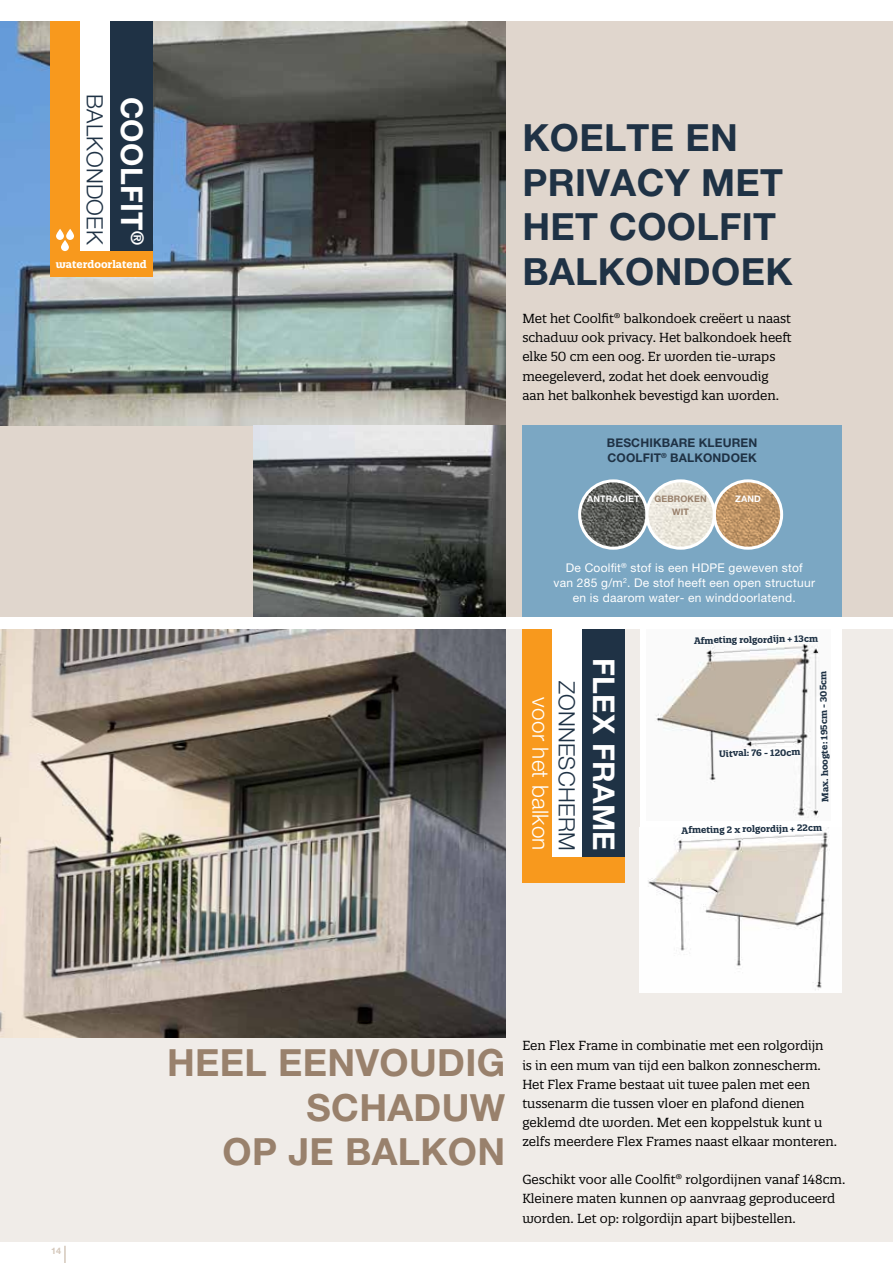
<style>
.page{position:relative;width:893px;height:1263px;background:#fff}
.page>*{position:absolute;margin:0;border:0;box-sizing:border-box;transform-origin:0 0}
.t1{font:700 37.5px/44.7px "Helvetica Neue LT Pro";letter-spacing:.01em;color:#1f3245}
.t2{font:700 37.5px/44.7px "Helvetica Neue LT Pro";letter-spacing:.01em;color:#99816c;text-align:right}
.t3{font:700 30px "Helvetica Neue LT Pro";letter-spacing:.01em;color:#fff}
.t4{font:300 22.5px "Helvetica Neue LT Pro";letter-spacing:.01em;color:#1f3245}
.t5{font:300 22.5px "Helvetica Neue LT Pro";letter-spacing:.01em;color:#fff}
.t6{font:12.75px/19.2px "Quatro Slab";color:#000}
.t7{font:12px/15px "Helvetica Neue LT Pro";letter-spacing:.02em;color:#fff;text-align:center}
.t8{font:700 12px/15px "Helvetica Neue LT Pro";letter-spacing:.01em;color:#1f3245}
.t9{font:700 10.5px "Quatro Slab";color:#fff}
.t10{font:700 9px "Quatro Slab";color:#1f3245}
.t11{font:700 9px "Helvetica Neue LT Pro";letter-spacing:.01em;color:#fff}
.t12{font:700 9px "Helvetica Neue LT Pro";letter-spacing:.01em;color:#99816c}
.t13{font:700 9px "Helvetica Neue LT Pro";color:#d4c7ba}
</style>
<div class="page">
<div style="left:0;top:629px;width:893px;height:613px;background:#f0ece8"></div>
<div style="left:640px;top:629px;width:202px;height:364px;background:#fff"></div>
<img style="left:0;top:629px;width:505px;height:408px">
<div style="left:0;top:21px;width:893px;height:596px;background:#e0d6cd"></div>
<img style="left:0;top:21px;width:505px;height:404px">
<img style="left:253px;top:425px;width:252px;height:192px">
<img style="left:648px;top:829px;width:180px;height:161px">
<img style="left:655px;top:644px;width:164px;height:174px">
<div style="left:522px;top:425px;width:320px;height:192px;background:#7ba7c3"></div>
<svg style="left:64px;top:1246px;width:2px;height:17px"></svg>
<div style="left:522px;top:629px;width:102px;height:253px;background:#f8991d"></div>
<div style="left:582px;top:629px;width:42px;height:228px;background:#1f3245"></div>
<div style="left:552px;top:629px;width:30px;height:228px;background:#fff"></div>
<div style="left:50px;top:21px;width:102px;height:255px;background:#f8991d"></div>
<div style="left:110px;top:21px;width:42px;height:230px;background:#1f3245"></div>
<div style="left:80px;top:0;width:30px;height:251px;background:#fff"></div>
<svg style="left:66px;top:229px;width:8px;height:11px"></svg>
<svg style="left:56px;top:229px;width:8px;height:11px"></svg>
<svg style="left:61px;top:240px;width:8px;height:11px"></svg>
<img style="left:582px;top:482px;width:200px;height:65px">
<div style="left:713px;top:479px;width:70px;height:71px;border:3px solid #fff;border-radius:50%"></div>
<svg style="left:580px;top:481px;width:67px;height:67px;background:#616360"></svg>
<div style="left:578px;top:479px;width:70px;height:71px;border:3px solid #fff;border-radius:50%"></div>
<svg style="left:647px;top:481px;width:67px;height:67px;background:#ebe7dd"></svg>
<div style="left:645px;top:479px;width:71px;height:71px;border:3px solid #fff;border-radius:50%"></div>
<h3 class="t4" style="left:109px;top:94px;width:152px;rotate:90deg">BALKONDOEK</h3>
<p class="t9" style="left:56px;top:257px;width:93px">waterdoorlatend</p>
<h2 class="t3" style="left:151px;top:97px;width:149px;rotate:90deg">COOLFIT<sup>®</sup></h2>
<h1 class="t1" style="left:522px;top:114px;width:272px">KOELTE EN<br>PRIVACY MET<br>HET COOLFIT<br>BALKONDOEK</h1>
<p class="t6" style="left:522px;top:309px;width:271px">Met het Coolfit® balkondoek creëert u naast schaduw ook privacy. Het balkondoek heeft elke 50 cm een oog. Er worden tie-wraps meegeleverd, zodat het doek eenvoudig aan het balkonhek bevestigd kan worden.</p>
<p class="t8" style="left:607px;top:434px;width:152px">BESCHIKBARE KLEUREN<br>COOLFIT<sup>®</sup> BALKONDOEK</p>
<p class="t11" style="left:587px;top:493px;width:54px">ANTRACIET</p>
<p class="t12" style="left:655px;top:493px;width:54px">GEBROKEN</p>
<p class="t11" style="left:735px;top:493px;width:27px">ZAND</p>
<p class="t12" style="left:672px;top:506px;width:18px">WIT</p>
<p class="t7" style="left:553px;top:560px;width:263px">De Coolfit<sup>®</sup> stof is een HDPE geweven stof<br>van 285 g/m<sup>2</sup>. De stof heeft een open structuur en is daarom water- en winddoorlatend.</p>
<p class="t10" style="left:694px;top:635px;width:125px;rotate:-1deg">Afmeting rolgordijn + 13cm</p>
<h3 class="t5" style="left:554px;top:697px;width:155px;rotate:90deg">voor het balkon</h3>
<h3 class="t4" style="left:581px;top:681px;width:171px;rotate:90deg">ZONNESCHERM</h3>
<h2 class="t3" style="left:622px;top:658px;width:194px;rotate:90deg">FLEX FRAME</h2>
<p class="t10" style="left:719px;top:748px;width:83px;rotate:-1deg">Uitval: 76 - 120cm</p>
<p class="t10" style="left:819px;top:802px;width:132px;rotate:-91deg">Max. hoogte: 195cm - 305cm</p>
<p class="t10" style="left:681px;top:824px;width:142px;rotate:-1deg">Afmeting 2 x rolgordijn + 22cm</p>
<p class="t13" style="left:51px;top:1245px;width:12px">14</p>
<h1 class="t2" style="left:167px;top:1039px;width:340px">HEEL EENVOUDIG<br>SCHADUW<br>OP JE BALKON</h1>
<p class="t6" style="left:522px;top:1036px;width:316px">Een Flex Frame in combinatie met een rolgordijn<br>is in een mum van tijd een balkon zonnescherm.<br>Het Flex Frame bestaat uit twee palen met een tussenarm die tussen vloer en plafond dienen geklemd dte worden. Met een koppelstuk kunt u zelfs meerdere Flex Frames naast elkaar monteren.</p>
<p class="t6" style="left:522px;top:1170px;width:324px">Geschikt voor alle Coolfit® rolgordijnen vanaf 148cm.<br>Kleinere maten kunnen op aanvraag geproduceerd worden. Let op: rolgordijn apart bijbestellen.</p>
</div>
